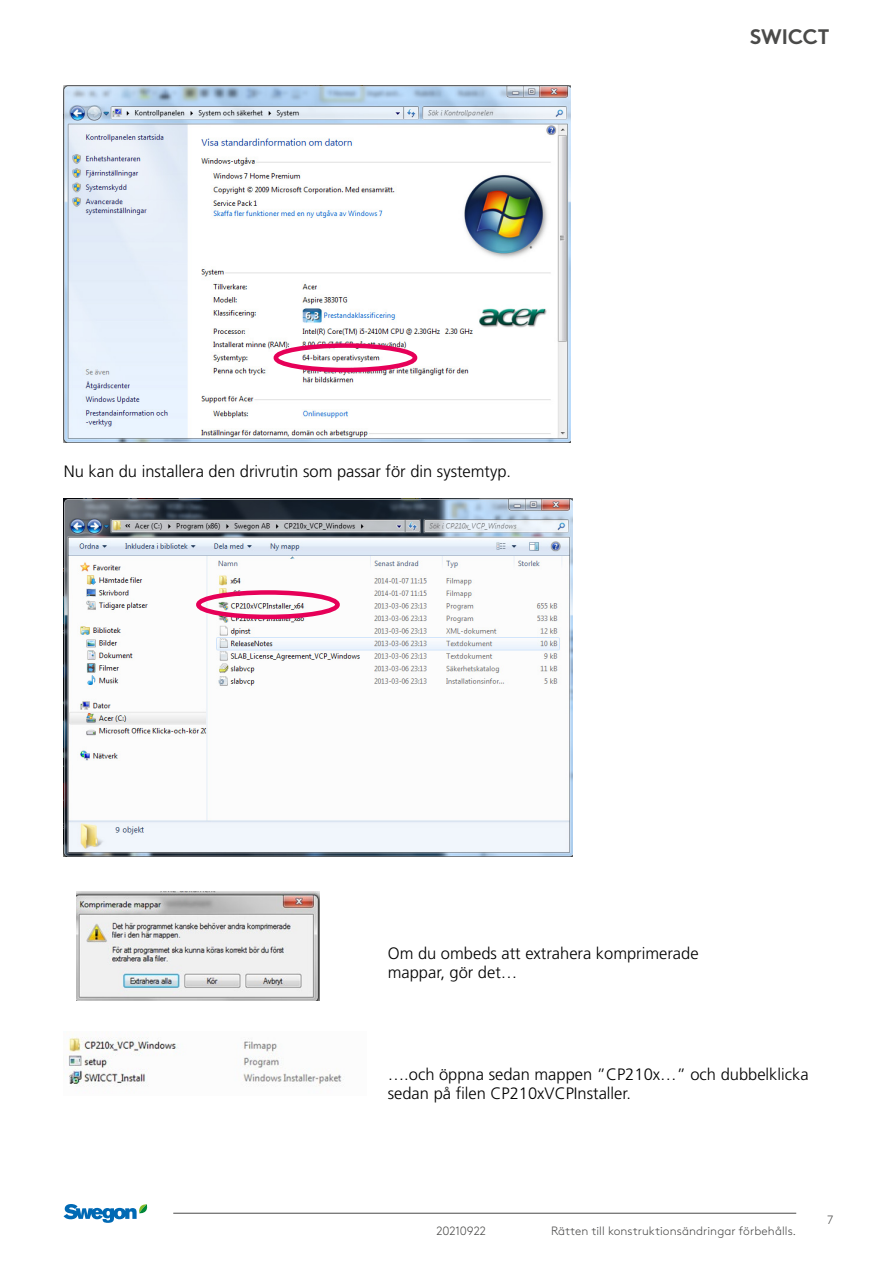
<style>
.page{position:relative;width:893px;height:1263px;background:#fff}
.page>*{position:absolute;margin:0;border:0;box-sizing:border-box;transform-origin:0 0}
.t1{font:700 21px "Swegon Brown";color:#4a4a49}
.t2{font:300 16.5px/18.9px "Frutiger LT Pro";color:#000}
.t3{font:300 12px "Swegon Brown";letter-spacing:.005em;color:#4a4a49}
</style>
<div class="page">
<hr style="left:173px;top:1213px;width:623px;height:1px;background:#4a4a49">
<svg style="left:64px;top:1204px;width:84px;height:19px"></svg>
<img style="left:64px;top:85px;width:507px;height:358px">
<img style="left:64px;top:498px;width:508px;height:359px">
<img style="left:77px;top:891px;width:243px;height:109px">
<img style="left:67px;top:1034px;width:277px;height:53px">
<div style="left:274px;top:343px;width:143px;height:29px;border:4px solid #e60058;border-radius:50%"></div>
<div style="left:196px;top:590px;width:144px;height:29px;border:4px solid #e60058;border-radius:50%"></div>
<p class="t2" style="left:64px;top:462px;width:449px">Nu kan du installera den drivrutin som passar för din systemtyp.</p>
<p class="t1" style="left:750px;top:20px;width:81px">SWICCT</p>
<p class="t2" style="left:388px;top:944px;width:312px">Om du ombeds att extrahera komprimerade mappar, gör det…</p>
<p class="t2" style="left:388px;top:1064px;width:422px">….och öppna sedan mappen ”CP210x…” och dubbelklicka sedan på filen CP210xVCPInstaller.</p>
<p class="t3" style="left:437px;top:1221px;width:51px">20210922</p>
<p class="t3" style="left:551px;top:1221px;width:247px">Rätten till konstruktionsändringar förbehålls.</p>
<p class="t3" style="left:827px;top:1211px;width:8px">7</p>
</div>
